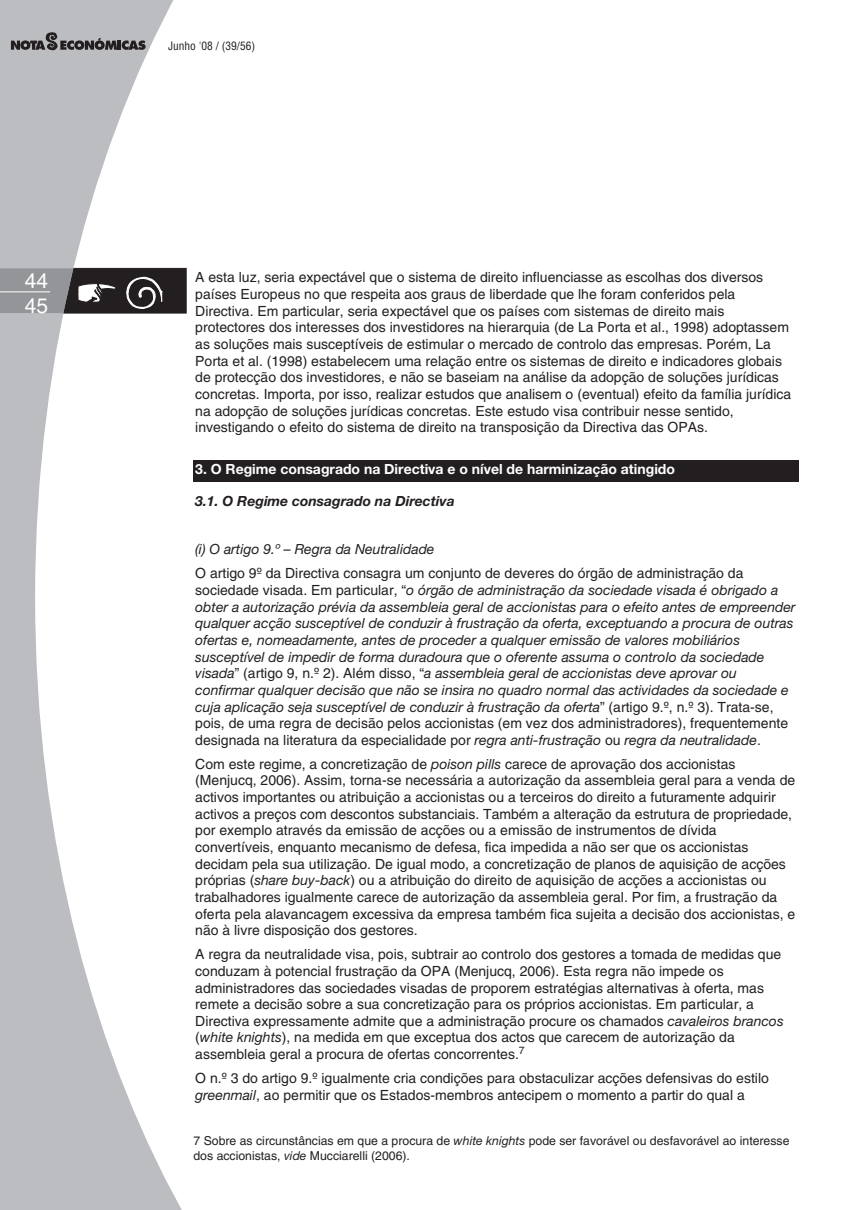
<style>
.page{position:relative;width:863px;height:1210px;background:#fff}
.page>*{position:absolute;margin:0;border:0;box-sizing:border-box;transform-origin:0 0}
.t1{font:21px/25.2px "Helvetica";color:#fff}
.t2{font:14px/16.6px "Helvetica";color:#231f20}
.t3{font:italic 14px/16.6px "Helvetica Neue";color:#231f20}
.t4{font:700 14px "Helvetica Neue";color:#fff}
.t5{font:italic 700 14px "Helvetica Neue";color:#231f20}
.t6{font:12.25px/14.9px "Helvetica";color:#231f20}
.t7{font:condensed 11.38px "Helvetica";color:#231f20}
.s1{font-family:"Helvetica";font-style:normal}
.s2{font-family:"Helvetica Neue";font-style:italic}
</style>
<div class="page">
<svg style="left:0;top:0;width:187px;height:1209px"></svg>
<svg style="left:11px;top:32px;width:135px;height:19px;background:#838284"></svg>
<svg style="left:0;top:268px;width:186px;height:45px;background:#5d5b5d"></svg>
<hr style="left:0;top:291px;width:50px;height:1px;background:#fff">
<div style="left:193px;top:460px;width:606px;height:21px;background:#231f20"></div>
<h1 class="t1" style="left:25px;top:269px;width:25px">44<br>45</h1>
<p class="t7" style="left:168px;top:41px;width:89px">Junho '08 / (39/56)</p>
<p class="t2" style="left:195px;top:270px;width:597px">A esta luz, seria expectável que o sistema de direito influenciasse as escolhas dos diversos países Europeus no que respeita aos graus de liberdade que lhe foram conferidos pela Directiva. Em particular, seria expectável que os países com sistemas de direito mais protectores dos interesses dos investidores na hierarquia (de La Porta et al., 1998) adoptassem as soluções mais susceptíveis de estimular o mercado de controlo das empresas. Porém, La Porta et al. (1998) estabelecem uma relação entre os sistemas de direito e indicadores globais de protecção dos investidores, e não se baseiam na análise da adopção de soluções jurídicas concretas. Importa, por isso, realizar estudos que analisem o (eventual) efeito da família jurídica na adopção de soluções jurídicas concretas. Este estudo visa contribuir nesse sentido, investigando o efeito do sistema de direito na transposição da Directiva das OPAs.</p>
<p class="t4" style="left:195px;top:464px;width:481px">3. O Regime consagrado na Directiva e o nível de harminização atingido</p>
<p class="t5" style="left:195px;top:496px;width:261px">3.1. O Regime consagrado na Directiva</p>
<p class="t3" style="left:195px;top:542px;width:241px">(i) O artigo 9.º – Regra da Neutralidade</p>
<p class="t2" style="left:195px;top:566px;width:550px">O artigo 9º da Directiva consagra um conjunto de deveres do órgão de administração da</p>
<p class="t3" style="left:195px;top:583px;width:602px"><span class="s1">sociedade visada. Em particular, “</span>o órgão de administração da sociedade visada é obrigado a obter a autorização prévia da assembleia geral de accionistas para o efeito antes de empreender qualquer acção susceptível de conduzir à frustração da oferta, exceptuando a procura de outras ofertas e, nomeadamente, antes de proceder a qualquer emissão de valores mobiliários susceptível de impedir de forma duradoura que o oferente assuma o controlo da sociedade visada<span class="s1">” (artigo 9, n.º 2). Além disso, “</span>a assembleia geral de accionistas deve aprovar ou confirmar qualquer decisão que não se insira no quadro normal das actividades da sociedade e cuja aplicação seja susceptível de conduzir à frustração da oferta<span class="s1">” (artigo 9.º, n.º 3). Trata-se,</span></p>
<p class="t2" style="left:195px;top:716px;width:594px">pois, de uma regra de decisão pelos accionistas (em vez dos administradores), frequentemente designada na literatura da especialidade por <span class="s2">regra anti-frustração</span> ou <span class="s2">regra da neutralidade</span>.</p>
<p class="t2" style="left:195px;top:756px;width:601px">Com este regime, a concretização de <span class="s2">poison pills</span> carece de aprovação dos accionistas (Menjucq, 2006). Assim, torna-se necessária a autorização da assembleia geral para a venda de activos importantes ou atribuição a accionistas ou a terceiros do direito a futuramente adquirir activos a preços com descontos substanciais. Também a alteração da estrutura de propriedade, por exemplo através da emissão de acções ou a emissão de instrumentos de dívida convertíveis, enquanto mecanismo de defesa, fica impedida a não ser que os accionistas decidam pela sua utilização. De igual modo, a concretização de planos de aquisição de acções próprias (<span class="s2">share buy-back</span>) ou a atribuição do direito de aquisição de acções a accionistas ou trabalhadores igualmente carece de autorização da assembleia geral. Por fim, a frustração da oferta pela alavancagem excessiva da empresa também fica sujeita a decisão dos accionistas, e não à livre disposição dos gestores.</p>
<p class="t2" style="left:195px;top:947px;width:590px">A regra da neutralidade visa, pois, subtrair ao controlo dos gestores a tomada de medidas que conduzam à potencial frustração da OPA (Menjucq, 2006). Esta regra não impede os administradores das sociedades visadas de proporem estratégias alternativas à oferta, mas remete a decisão sobre a sua concretização para os próprios accionistas. Em particular, a Directiva expressamente admite que a administração procure os chamados <span class="s2">cavaleiros brancos </span>(<span class="s2">white knights</span>), na medida em que exceptua dos actos que carecem de autorização da assembleia geral a procura de ofertas concorrentes.<sup>7</sup></p>
<p class="t2" style="left:195px;top:1071px;width:575px">O n.º 3 do artigo 9.º igualmente cria condições para obstaculizar acções defensivas do estilo <span class="s2">greenmail</span>, ao permitir que os Estados-membros antecipem o momento a partir do qual a</p>
<p class="t6" style="left:193px;top:1134px;width:597px">7 Sobre as circunstâncias em que a procura de <span class="s2">white knights</span> pode ser favorável ou desfavorável ao interesse dos accionistas, <span class="s2">vide</span> Mucciarelli (2006).</p>
</div>
